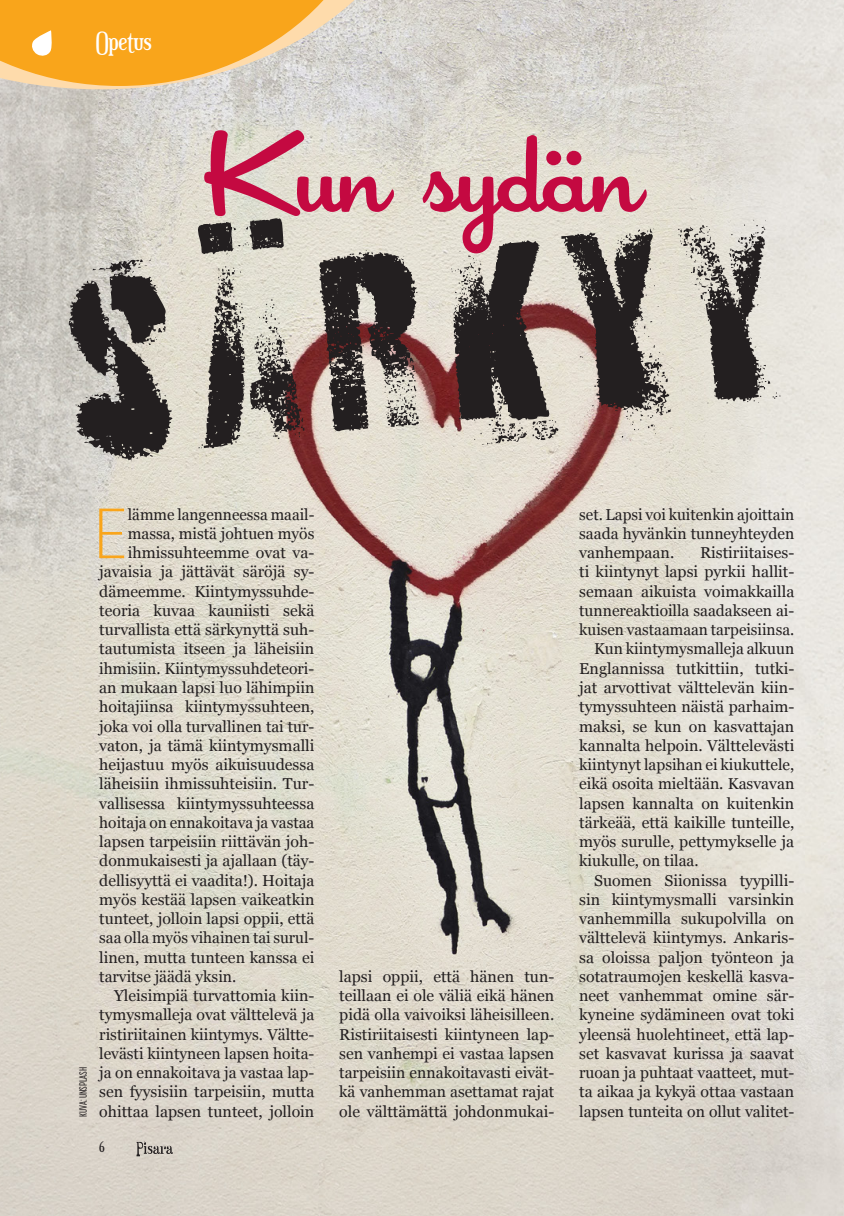
<style>
.page{position:relative;width:844px;height:1216px;background:#fff}
.page>*{position:absolute;margin:0;border:0;box-sizing:border-box;transform-origin:0 0}
.Ingressi{font:246.58px "Battery Park";color:#231f20}
.Ingressi-2{font:120.23px "Cocktail Shaker";letter-spacing:-.025em;color:#c40941}
.Leipis_angangi{font:200 70.52px "Poppins";color:#f9a51b}
.t1{font:24.5px "Euphorigenic";letter-spacing:-.01em;color:#fff}
.leipis{font:15.75px/19.2px "Georgia";color:#231f20;text-align:justify}
.Leipis_angangi-2{font:15.75px "Georgia";color:#231f20}
.t2{font:14px "Euphorigenic";color:#231f20}
.Kuvacredit{font:500 10.5px "Korolev Compressed";color:#231f20}
</style>
<div class="page">
<img style="left:0;top:0;width:843px;height:1215px">
<svg style="left:136px;top:1141px;width:37px;height:15px"></svg>
<svg style="left:0;top:0;width:421px;height:89px;background:#edba67"></svg>
<p class="t1" style="left:96px;top:26px;width:57px">Opetus</p>
<p class="Ingressi-2" style="left:203px;top:105px;width:439px">Kun sydän</p>
<p class="Ingressi" style="left:45px;top:211px;width:625px;rotate:-5deg">särkyy</p>
<p class="Kuvacredit" style="left:77px;top:1116px;width:51px;rotate:-90deg">KUVA: UNSPLASH</p>
<p class="Leipis_angangi" style="left:93px;top:492px;width:36px">E</p>
<p class="Leipis_angangi-2" style="left:128px;top:502px;width:188px">lämme langenneessa maail-</p>
<p class="Leipis_angangi-2" style="left:128px;top:522px;width:188px">massa, mistä johtuen myös</p>
<p class="Leipis_angangi-2" style="left:128px;top:541px;width:188px">ihmissuhteemme ovat va-</p>
<p class="Leipis_angangi-2" style="left:99px;top:560px;width:216px">javaisia ja jättävät säröjä sy-</p>
<p class="Leipis_angangi-2" style="left:99px;top:579px;width:216px">dämeemme. Kiintymyssuhde-</p>
<p class="Leipis_angangi-2" style="left:99px;top:599px;width:216px">teoria kuvaa kauniisti sekä</p>
<p class="Leipis_angangi-2" style="left:99px;top:618px;width:216px">turvallista että särkynyttä suh-</p>
<p class="Leipis_angangi-2" style="left:99px;top:637px;width:216px">tautumista itseen ja läheisiin</p>
<p class="Leipis_angangi-2" style="left:99px;top:656px;width:216px">ihmisiin. Kiintymyssuhdeteori-</p>
<p class="Leipis_angangi-2" style="left:99px;top:676px;width:216px">an mukaan lapsi luo lähimpiin</p>
<p class="Leipis_angangi-2" style="left:99px;top:695px;width:216px">hoitajiinsa kiintymyssuhteen,</p>
<p class="Leipis_angangi-2" style="left:99px;top:714px;width:216px">joka voi olla turvallinen tai tur-</p>
<p class="Leipis_angangi-2" style="left:99px;top:733px;width:216px">vaton, ja tämä kiintymysmalli</p>
<p class="Leipis_angangi-2" style="left:99px;top:753px;width:216px">heijastuu myös aikuisuudessa</p>
<p class="Leipis_angangi-2" style="left:99px;top:772px;width:216px">läheisiin ihmissuhteisiin. Tur-</p>
<p class="Leipis_angangi-2" style="left:99px;top:791px;width:216px">vallisessa kiintymyssuhteessa</p>
<p class="Leipis_angangi-2" style="left:99px;top:810px;width:216px">hoitaja on ennakoitava ja vastaa</p>
<p class="Leipis_angangi-2" style="left:99px;top:830px;width:216px">lapsen tarpeisiin riittävän joh-</p>
<p class="Leipis_angangi-2" style="left:99px;top:849px;width:216px">donmukaisesti ja ajallaan (täy-</p>
<p class="Leipis_angangi-2" style="left:99px;top:868px;width:216px">dellisyyttä ei vaadita!). Hoitaja</p>
<p class="Leipis_angangi-2" style="left:99px;top:887px;width:216px">myös kestää lapsen vaikeatkin</p>
<p class="Leipis_angangi-2" style="left:99px;top:907px;width:216px">tunteet, jolloin lapsi oppii, että</p>
<p class="Leipis_angangi-2" style="left:99px;top:926px;width:216px">saa olla myös vihainen tai surul-</p>
<p class="Leipis_angangi-2" style="left:99px;top:945px;width:216px">linen, mutta tunteen kanssa ei</p>
<p class="Leipis_angangi-2" style="left:99px;top:964px;width:138px">tarvitse jäädä yksin.</p>
<p class="leipis" style="left:99px;top:985px;width:216px;text-indent:15px">Yleisimpiä turvattomia kiin&shy;tymysmalleja ovat välttelevä ja ristiriitainen kiintymys. Vältte&shy;levästi kiintyneen lapsen hoita&shy;ja on ennakoitava ja vastaa lap&shy;sen fyysisiin tarpeisiin, mutta ohittaa lapsen tunteet, jolloin</p>
<p class="t2" style="left:99px;top:1138px;width:7px">6</p>
<p class="leipis" style="left:339px;top:966px;width:216px">lapsi oppii, että hänen tun&shy;teillaan ei ole väliä eikä hänen pidä olla vaivoiksi läheisilleen.<br>Ristiriitaisesti kiintyneen lap&shy;sen vanhempi ei vastaa lapsen tarpeisiin ennakoitavasti eivät&shy;kä vanhemman asettamat rajat ole välttämättä johdonmukai-</p>
<p class="leipis" style="left:579px;top:504px;width:216px">set. Lapsi voi kuitenkin ajoittain saada hyvänkin tunneyhteyden vanhempaan.</p>
<p class="leipis" style="left:579px;top:542px;width:216px;text-indent:121px">Ristiriitaises&shy;ti kiintynyt lapsi pyrkii hallit&shy;semaan aikuista voimakkailla tunnereaktioilla saadakseen ai&shy;kuisen vastaamaan tarpeisiinsa.</p>
<p class="leipis" style="left:579px;top:638px;width:216px;text-indent:15px">Kun kiintymysmalleja alkuun Englannissa tutkittiin, tutki&shy;jat arvottivat välttelevän kiin&shy;tymyssuhteen näistä parhaim&shy;maksi, se kun on kasvattajan kannalta helpoin. Välttelevästi kiintynyt lapsihan ei kiukuttele, eikä osoita mieltään. Kasvavan lapsen kannalta on kuitenkin tärkeää, että kaikille tunteille, myös surulle, pettymykselle ja kiukulle, on tilaa.</p>
<p class="leipis" style="left:579px;top:869px;width:216px;text-indent:15px">Suomen Siionissa tyypilli&shy;sin kiintymysmalli varsinkin vanhemmilla sukupolvilla on välttelevä kiintymys. Ankaris&shy;sa oloissa paljon työnteon ja sotatraumojen keskellä kasva&shy;neet vanhemmat omine sär&shy;kyneine sydämineen ovat toki yleensä huolehtineet, että lap&shy;set kasvavat kurissa ja saavat ruoan ja puhtaat vaatteet, mut&shy;ta aikaa ja kykyä ottaa vastaan lapsen tunteita on ollut valitet-</p>
</div>
